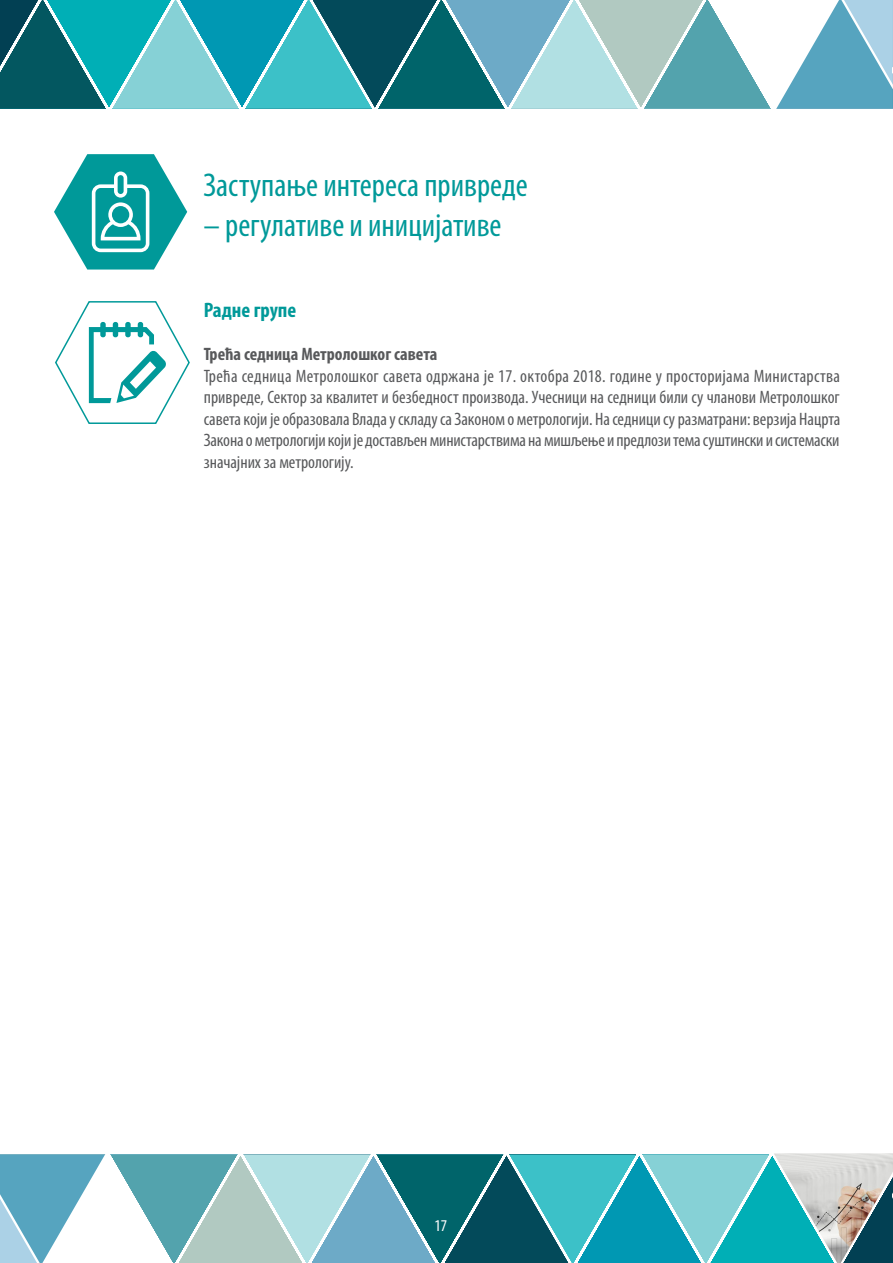
<style>
.page{position:relative;width:893px;height:1263px;background:#fff}
.page>*{position:absolute;margin:0;border:0;box-sizing:border-box;transform-origin:0 0}
.t1{font:condensed 33px "Myriad Pro";color:#099}
.t2{font:700 condensed 21px "Myriad Pro";color:#099}
.t3{font:condensed 18px/21.6px "Myriad Pro";letter-spacing:-.01em;color:#58595b;text-align:justify}
.t4{font:700 condensed 18px "Myriad Pro";color:#58595b}
.t5{font:condensed 16.5px "Myriad Pro";color:#fff}
</style>
<div class="page">
<svg style="left:0;top:1154px;width:774px;height:109px;background:#67b2bc"></svg>
<img style="left:774px;top:1153px;width:119px;height:110px">
<svg style="left:0;top:0;width:893px;height:109px;background:#5dabb5"></svg>
<svg style="left:54px;top:154px;width:133px;height:116px"></svg>
<svg style="left:55px;top:301px;width:135px;height:123px"></svg>
<h1 class="t1" style="left:203px;top:165px;width:326px">Заступање интереса привреде</h1>
<h1 class="t1" style="left:203px;top:205px;width:300px">– регулативе и иницијативе</h1>
<p class="t2" style="left:204px;top:297px;width:94px">Радне групе</p>
<p class="t4" style="left:204px;top:343px;width:235px">Трећа седница Метролошког савета</p>
<p class="t3" style="left:204px;top:365px;width:638px">Трећа седница Метролошког савета одржана је 17. октобра 2018. године у просторијама Министарства привреде, Сектор за квалитет и безбедност производа. Учесници на седници били су чланови Метролошког савета који је образовала Влада у складу са Законом о метрологији. На седници су разматрани: верзија Нацрта Закона о метрологији који је достављен министарствима на мишљење и предлози тема суштински и системаски значајних за метрологију.</p>
<p class="t5" style="left:434px;top:1215px;width:14px">17</p>
</div>
